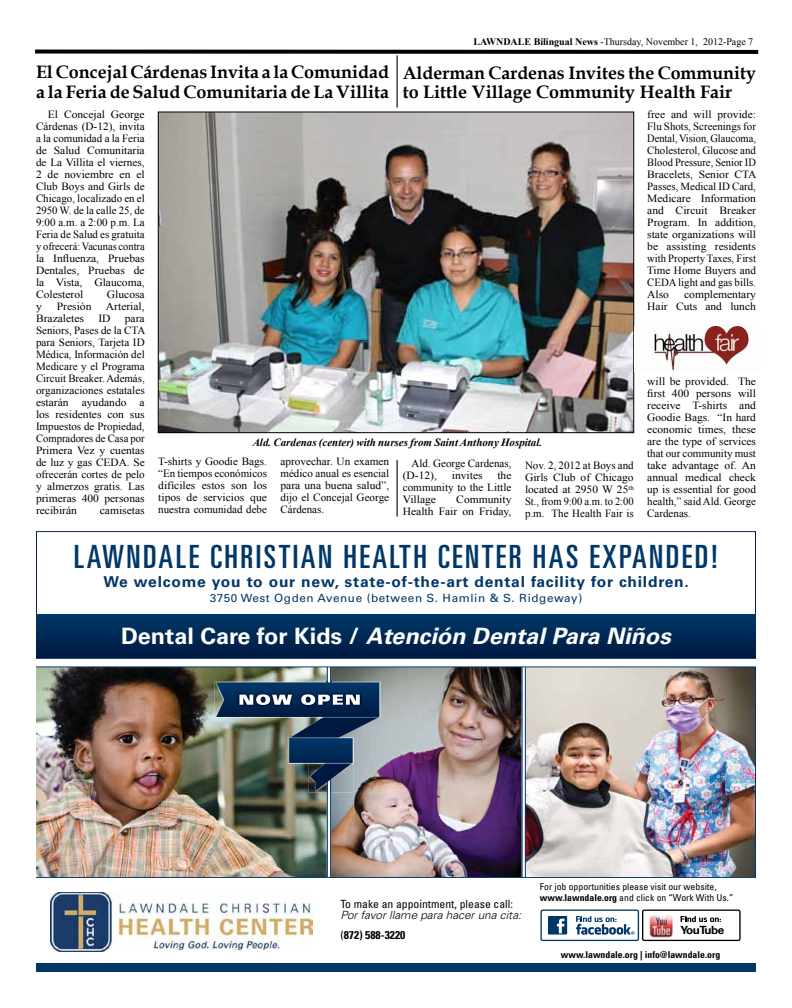
<style>
.page{position:relative;width:792px;height:1008px;background:#fff}
.page>*{position:absolute;margin:0;border:0;box-sizing:border-box;transform-origin:0 0}
.t1{font:ultra-condensed 32px "Univers LT Std";letter-spacing:.075em;color:#003768;scale:1.04 1}
.t2{font:italic 700 22.6px "Univers LT Std";color:#fff;scale:1.04 1}
.t3{font:700 18px/20px "Book Antiqua";color:#000}
.t4{font:700 15.1px "Univers LT Std";letter-spacing:.05em;color:#003768;scale:1.04 1}
.t5{font:11.3px "Univers LT Std";letter-spacing:.05em;color:#003768;scale:1.04 1}
.t6{font:italic 300 11.3px/19.8px "Univers LT Std";color:#000;scale:1.04 1}
.t7{font:condensed 11.3px "Univers LT Std";color:#000;scale:1.04 1}
.t8{font:700 11.3px "Univers LT Std";letter-spacing:-.04em;color:#000;scale:1.04 1}
.t9{font:11px/12px "Times New Roman";color:#000;text-align:justify;scale:1.05 1}
.t10{font:11px/12px "Times New Roman";color:#000;text-align:justify}
.t11{font:italic 700 11px "Times New Roman";color:#000}
.t12{font:10px "Times New Roman";color:#000}
.t13{font:condensed 9.4px/11.3px "Univers LT Std";color:#000;scale:1.04 1}
.t14{font:700 condensed 9.4px "Univers LT Std";color:#000;scale:1.04 1}
.s1{font-weight:700}
.s2{font-style:normal}
.s3{font-weight:400;font-style:normal;font-stretch:condensed}
.s4{font-weight:700;font-style:normal;font-stretch:condensed}
</style>
<div class="page">
<hr style="left:397px;top:55px;width:1px;height:53px;background:#000">
<svg style="left:35px;top:49px;width:724px;height:7px"></svg>
<img style="left:36px;top:667px;width:292px;height:210px">
<img style="left:525px;top:667px;width:231px;height:210px">
<img style="left:330px;top:667px;width:193px;height:210px">
<hr style="left:36px;top:877px;width:720px;height:1px;background:#003768">
<svg style="left:36px;top:531px;width:720px;height:83px"></svg>
<div style="left:36px;top:964px;width:720px;height:8px;background:#003768"></div>
<div style="left:36px;top:614px;width:720px;height:44px;background:linear-gradient(to bottom,#003868,#001a43)"></div>
<hr style="left:36px;top:666px;width:720px;height:1px;background:#003768">
<hr style="left:36px;top:658px;width:720px;height:1px;background:#003768">
<svg style="left:540px;top:910px;width:201px;height:31px"></svg>
<img style="left:50px;top:892px;width:263px;height:59px">
<img style="left:379px;top:681px;width:2px;height:37px">
<img style="left:216px;top:681px;width:163px;height:111px">
<img style="left:160px;top:113px;width:472px;height:318px">
<div style="left:158px;top:111px;width:476px;height:322px;border:1px solid #000"></div>
<hr style="left:397px;top:460px;width:1px;height:57px;background:#000">
<img style="left:654px;top:327px;width:98px;height:44px">
<p class="t12" style="left:473px;top:35px;width:281px"><span class="s1">LAWNDALE Bilingual News</span> -Thursday, November 1, 2012-Page 7</p>
<h3 class="t3" style="left:36px;top:61px;width:355px">El Concejal Cárdenas Invita a la Comunidad a la Feria de Salud Comunitaria de La Villita</h3>
<p class="t9" style="left:36px;top:108px;width:105px;text-indent:12px">El Concejal George Cárdenas (D-12), invita a la comunidad a la Feria de Salud Comunitaria de La Villita el viernes, 2 de noviembre en el Club Boys and Girls de Chicago, localizado en el 2950 W. de la calle 25, de 9:00 a.m. a 2:00 p.m. La Feria de Salud es gratuita y ofrecerá: Vacunas contra la Influenza, Pruebas Dentales, Pruebas de la Vista, Glaucoma, Colesterol</p>
<h3 class="t3" style="left:403px;top:64px;width:355px;line-height:19px">Alderman Cardenas Invites the Community to Little Village Community Health Fair</h3>
<p class="t9" style="left:647px;top:108px;width:106px">free and will provide:<br>Flu Shots, Screenings for Dental, Vision, Glaucoma, Cholesterol, Glucose and Blood Pressure, Senior ID Bracelets, Senior CTA Passes, Medical ID Card, Medicare Information and Circuit Breaker Program. In addition, state organizations will be assisting residents with Property Taxes, First Time Home Buyers and CEDA light and gas bills.<br>Also</p>
<p class="t9" style="left:647px;top:288px;width:105px;text-align:right">complementary<br>Hair Cuts and lunch</p>
<p class="t9" style="left:107px;top:288px;width:38px">Glucosa</p>
<p class="t9" style="left:36px;top:300px;width:7px">y</p>
<p class="t9" style="left:57px;top:300px;width:34px">Presión</p>
<p class="t9" style="left:106px;top:300px;width:38px">Arterial,</p>
<p class="t9" style="left:36px;top:312px;width:47px">Brazaletes</p>
<p class="t9" style="left:98px;top:312px;width:13px">ID</p>
<p class="t9" style="left:36px;top:312px;width:106px;text-indent:89px">para Seniors, Pases de la CTA para Seniors, Tarjeta ID Médica, Información del Medicare y el Programa Circuit Breaker. Además, organizaciones estatales estarán ayudando a los residentes con sus Impuestos de Propiedad, Compradores de Casa por Primera Vez y cuentas de luz y gas CEDA. Se ofrecerán cortes de pelo y almerzos gratis. Las primeras 400 personas recibirán</p>
<p class="t9" style="left:647px;top:375px;width:105px">will be provided. The first 400 persons will receive T-shirts and Goodie Bags. “In hard economic times, these are the type of services that our community must take advantage of. An annual medical check up is essential for good health,” said Ald. George Cardenas.</p>
<p class="t11" style="left:253px;top:435px;width:291px">Ald. Cardenas (center) with nurses from Saint Anthony Hospital.</p>
<p class="t10" style="left:158px;top:456px;width:110px">T-shirts y Goodie Bags. “En tiempos económicos difíciles estos son los tipos de servicios que nuestra comunidad debe</p>
<p class="t10" style="left:280px;top:455px;width:110px">aprovechar. Un examen médico anual es esencial para una buena salud”, dijo el Concejal George Cárdenas.</p>
<p class="t10" style="left:403px;top:458px;width:110px;text-indent:9px">Ald. George Cardenas, (D-12),</p>
<p class="t10" style="left:525px;top:459px;width:110px">Nov. 2, 2012 at Boys and Girls Club of Chicago located at 2950 W 25<sup>th </sup>St., from 9:00 a.m. to 2:00 p.m. The Health Fair is</p>
<p class="t9" style="left:403px;top:470px;width:105px;text-indent:95px">the community to the Little Village</p>
<p class="t9" style="left:452px;top:470px;width:31px">invites</p>
<p class="t9" style="left:403px;top:494px;width:105px;text-align:right">Community<br>Health Fair on Friday,</p>
<p class="t9" style="left:100px;top:504px;width:44px">camisetas</p>
<h1 class="t1" style="left:74px;top:538px;width:621px">LAWNDALE CHRISTIAN HEALTH CENTER HAS EXPANDED!</h1>
<h3 class="t4" style="left:104px;top:573px;width:564px">We welcome you to our new, state-of-the-art dental facility for children.</h3>
<p class="t5" style="left:210px;top:591px;width:360px">3750 West Ogden Avenue (between S. Hamlin &amp; S. Ridgeway)</p>
<h2 class="t2" style="left:121px;top:623px;width:530px"><span class="s2">Dental Care for Kids /</span> Atención Dental Para Niños</h2>
<p class="t7" style="left:340px;top:897px;width:167px">To make an appointment, please call:</p>
<p class="t6" style="left:340px;top:906px;width:176px">Por favor llame para hacer una cita: <span class="s3">(</span><span class="s4">872) 588-3220</span></p>
<p class="t13" style="left:540px;top:881px;width:187px">For job opportunities please visit our website, <span class="s1">www.lawndale.org</span> and click on “Work With Us.”</p>
<p class="t8" style="left:681px;top:923px;width:44px">YouTube</p>
<p class="t14" style="left:561px;top:948px;width:155px">www.lawndale.org | info@lawndale.org</p>
</div>
